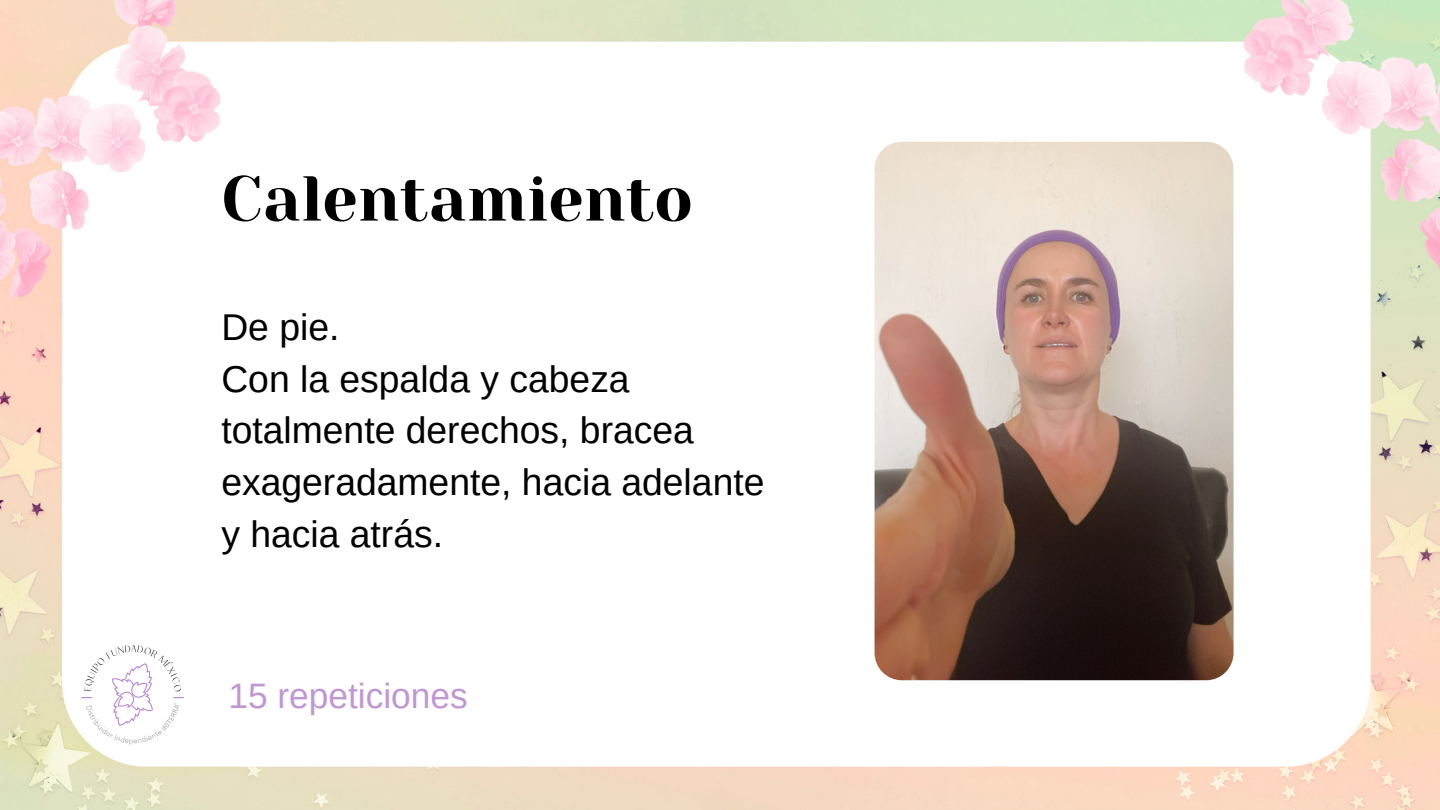
<style>
.page{position:relative;width:1440px;height:810px;background:#fff}
.page>*{position:absolute;margin:0;border:0;box-sizing:border-box;transform-origin:0 0}
.t1{font:63.3px "Yeseva One";color:#000}
.t2{font:37.3px/51.8px "Arimo";color:#000}
.t3{font:35.3px "Arimo";color:#c197d2}
</style>
<div class="page">
<img style="left:0;top:0;width:1440px;height:810px">
<img style="left:875px;top:142px;width:359px;height:538px;border-radius:27px">
<img style="left:81px;top:646px;width:103px;height:98px">
<p class="t1" style="left:221px;top:163px;width:473px">Calentamiento</p>
<p class="t2" style="left:221px;top:301px;width:120px">De pie.</p>
<p class="t2" style="left:221px;top:353px;width:545px">Con la espalda y cabeza totalmente derechos, bracea exageradamente, hacia adelante y hacia atrás.</p>
<p class="t3" style="left:228px;top:676px;width:241px">15 repeticiones</p>
</div>
